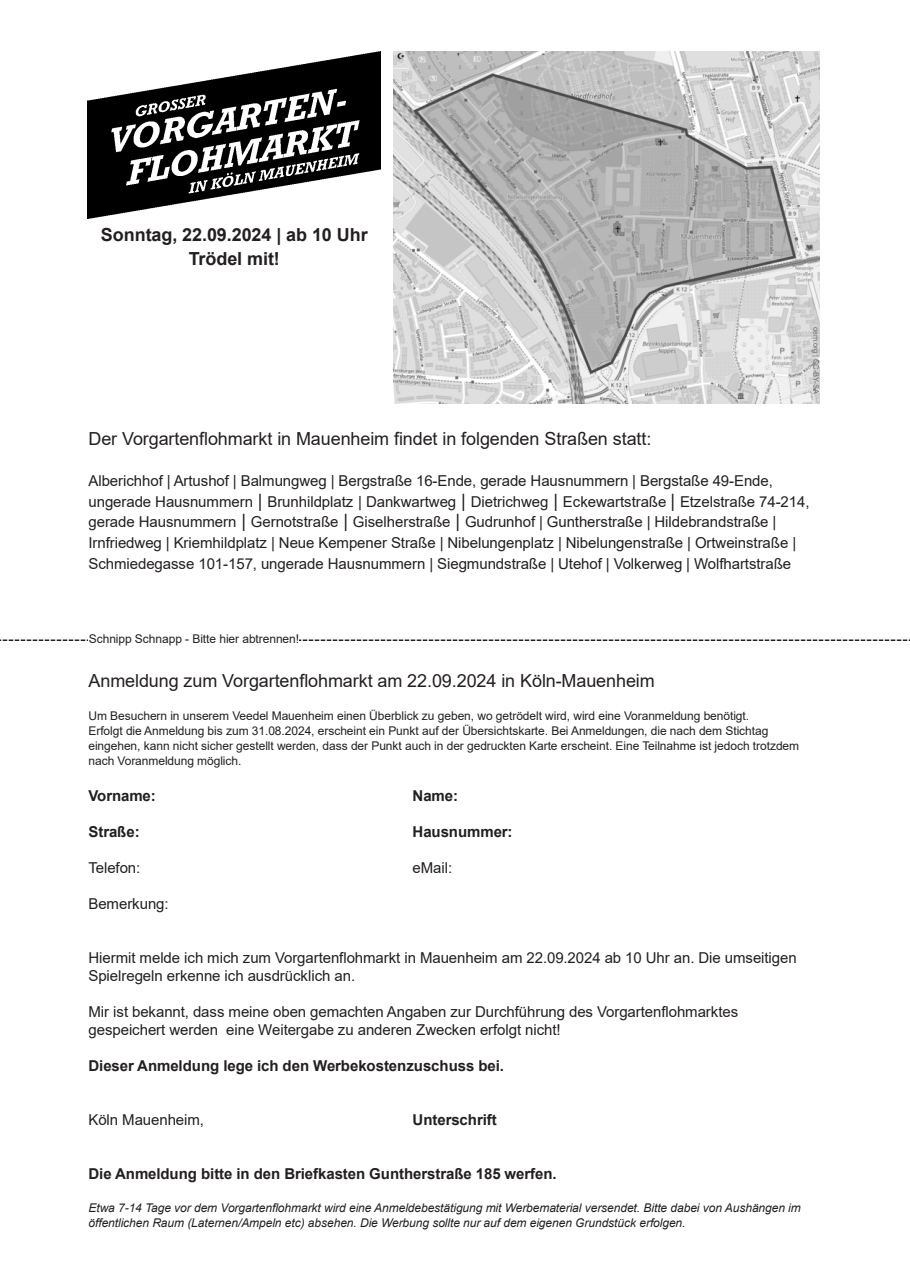
<style>
.page{position:relative;width:910px;height:1280px;background:#fff}
.page>*{position:absolute;margin:0;border:0;box-sizing:border-box;transform-origin:0 0}
.t1{font:18px "Arial";letter-spacing:-.005em;color:#231f20}
.t2{font:700 18px/24px "Arial";letter-spacing:-.005em;color:#231f20;text-align:center}
.t3{font:15px/20.7px "Arial";letter-spacing:-.005em;color:#231f20}
.t4{font:700 15px "Arial";letter-spacing:-.005em;color:#231f20}
.t5{font:12px/15px "Arial";letter-spacing:-.005em;color:#231f20}
.t6{font:italic 12px/15px "Arial";letter-spacing:-.005em;color:#231f20}
.t7{font:7.5px "Arial";letter-spacing:-.005em;color:#6c6d70}
.s1{font-size:18px}
</style>
<div class="page">
<img style="left:88px;top:51px;width:292px;height:167px">
<img style="left:393px;top:51px;width:426px;height:353px">
<svg style="left:0;top:639px;width:910px;height:2px"></svg>
<div style="left:89px;top:632px;width:210px;height:13px;background:#fff"></div>
<p class="t2" style="left:101px;top:222px;width:268px">Sonntag, 22.09.2024 | ab 10 Uhr<br>Trödel mit!</p>
<p class="t7" style="left:821px;top:327px;width:68px;rotate:90deg">osm.org | CC-BY-SA</p>
<p class="t1" style="left:88px;top:426px;width:565px">Der Vorgartenflohmarkt in Mauenheim findet in folgenden Straßen statt:</p>
<p class="t3" style="left:88px;top:470px;width:723px">Alberichhof | Artushof | Balmungweg | Bergstraße 16-Ende, gerade Hausnummern | Bergstaße 49-Ende, ungerade Hausnummern <span class="s1">|</span> Brunhildplatz | Dankwartweg <span class="s1">|</span> Dietrichweg <span class="s1">|</span> Eckewartstraße <span class="s1">|</span> Etzelstraße 74-214, gerade Hausnummern <span class="s1">|</span> Gernotstraße <span class="s1">|</span> Giselherstraße <span class="s1">|</span> Gudrunhof | Guntherstraße | Hildebrandstraße | Irnfriedweg | Kriemhildplatz | Neue Kempener Straße | Nibelungenplatz | Nibelungenstraße | Ortweinstraße | Schmiedegasse 101-157, ungerade Hausnummern | Siegmundstraße | Utehof | Volkerweg | Wolfhartstraße</p>
<p class="t5" style="left:89px;top:631px;width:212px">Schnipp Schnapp - Bitte hier abtrennen!</p>
<p class="t1" style="left:88px;top:668px;width:568px">Anmeldung zum Vorgartenflohmarkt am 22.09.2024 in Köln-Mauenheim</p>
<p class="t5" style="left:88px;top:708px;width:712px">Um Besuchern in unserem Veedel Mauenheim einen Überblick zu geben, wo getrödelt wird, wird eine Voranmeldung benötigt.<br>Erfolgt die Anmeldung bis zum 31.08.2024, erscheint ein Punkt auf der Übersichtskarte. Bei Anmeldungen, die nach dem Stichtag eingehen, kann nicht sicher gestellt werden, dass der Punkt auch in der gedruckten Karte erscheint. Eine Teilnahme ist jedoch trotzdem nach Voranmeldung möglich.</p>
<p class="t4" style="left:88px;top:785px;width:69px">Vorname:</p>
<p class="t4" style="left:412px;top:785px;width:47px">Name:</p>
<p class="t4" style="left:88px;top:821px;width:53px">Straße:</p>
<p class="t4" style="left:412px;top:821px;width:102px">Hausnummer:</p>
<p class="t3" style="left:88px;top:857px;width:53px">Telefon:</p>
<p class="t3" style="left:412px;top:857px;width:41px">eMail:</p>
<p class="t3" style="left:88px;top:893px;width:82px">Bemerkung:</p>
<p class="t3" style="left:88px;top:948px;width:710px;line-height:18px">Hiermit melde ich mich zum Vorgartenflohmarkt in Mauenheim am 22.09.2024 ab 10 Uhr an. Die umseitigen<br>Spielregeln erkenne ich ausdrücklich an.</p>
<p class="t3" style="left:88px;top:1002px;width:651px;line-height:18px">Mir ist bekannt, dass meine oben gemachten Angaben zur Durchführung des Vorgartenflohmarktes gespeichert werden eine Weitergabe zu anderen Zwecken erfolgt nicht!</p>
<p class="t4" style="left:88px;top:1055px;width:417px">Dieser Anmeldung lege ich den Werbekostenzuschuss bei.</p>
<p class="t3" style="left:88px;top:1109px;width:117px">Köln Mauenheim,</p>
<p class="t4" style="left:412px;top:1109px;width:86px">Unterschrift</p>
<p class="t4" style="left:88px;top:1163px;width:470px">Die Anmeldung bitte in den Briefkasten Guntherstraße 185 werfen.</p>
<p class="t6" style="left:88px;top:1200px;width:714px">Etwa 7-14 Tage vor dem Vorgartenflohmarkt wird eine Anmeldebestätigung mit Werbematerial versendet. Bitte dabei von Aushängen im öffentlichen Raum (Laternen/Ampeln etc) absehen. Die Werbung sollte nur auf dem eigenen Grundstück erfolgen.</p>
</div>
